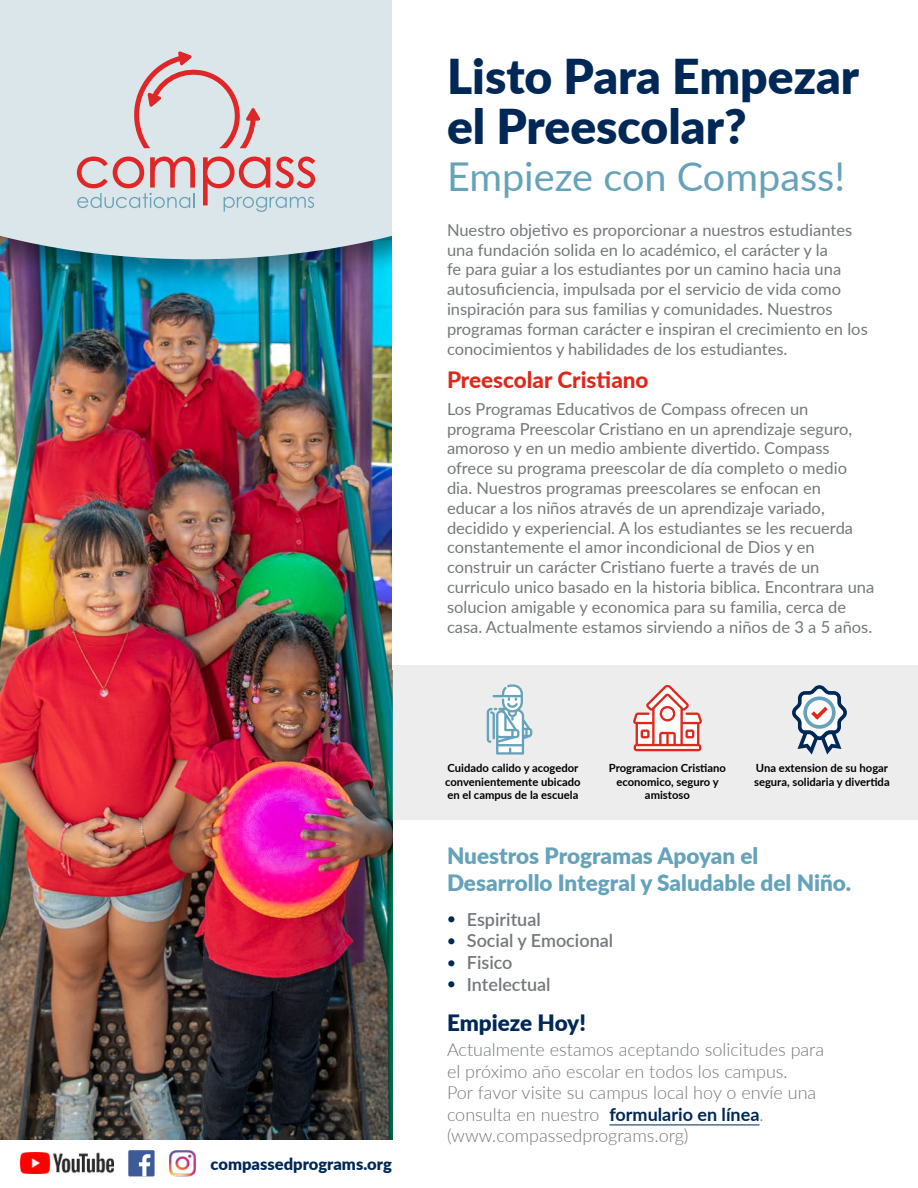
<style>
.page{position:relative;width:918px;height:1188px;background:#fff}
.page>*{position:absolute;margin:0;border:0;box-sizing:border-box;transform-origin:0 0}
.t1{font:900 48px/49.5px "Lato";color:#002856}
.t2{font:39.75px "Lato";color:#66a2b9}
.t3{font:900 22.5px/27px "Lato";color:#66a2b9}
.t4{font:800 22.5px "Lato";color:#df271c}
.t5{font:900 22.5px "Lato";letter-spacing:-.005em;color:#002856}
.t6{font:300 18px/21.6px "Lato";color:#74777b}
.t7{font:600 18px "Lato";color:#74777b}
.t8{font:16.5px/19.8px "Lato";color:#74777b}
.t9{font:900 16.5px "Lato";color:#002856}
.t10{font:700 11.25px/13.5px "Lato";color:#000}
.s1{font-size:15px;color:#002856}
.s2{font-weight:700;color:#002856}
</style>
<div class="page">
<img style="left:0;top:297px;width:392px;height:842px">
<div style="left:0;top:0;width:623px;height:297px;background:#000;opacity:.45"></div>
<div style="left:0;top:0;width:392px;height:259px;background:#dbe6eb"></div>
<svg style="left:132px;top:51px;width:128px;height:97px;background:#dbcace"></svg>
<svg style="left:77px;top:157px;width:118px;height:51px;background:#d3b8bd"></svg>
<svg style="left:203px;top:157px;width:112px;height:55px;background:#d5b4b8"></svg>
<hr style="left:609px;top:1124px;width:151px;height:1px;background:#002856">
<div style="left:392px;top:0;width:526px;height:669px;background:#fff"></div>
<img style="left:21px;top:1153px;width:92px;height:21px">
<div style="left:128px;top:1150px;width:27px;height:26px;background:#3e5b99"></div>
<svg style="left:139px;top:1154px;width:11px;height:22px"></svg>
<img style="left:169px;top:1150px;width:27px;height:26px">
<div style="left:392px;top:665px;width:526px;height:154px;background:#ededee"></div>
<svg style="left:792px;top:685px;width:55px;height:70px"></svg>
<svg style="left:633px;top:685px;width:69px;height:66px"></svg>
<svg style="left:487px;top:684px;width:45px;height:71px"></svg>
<p class="t9" style="left:211px;top:1152px;width:183px">compassedprograms.org</p>
<h1 class="t1" style="left:447px;top:50px;width:414px">Listo Para Empezar el Preescolar?</h1>
<h2 class="t2" style="left:447px;top:149px;width:400px">Empieze con Compass!</h2>
<p class="t8" style="left:447px;top:219px;width:422px">Nuestro objetivo es proporcionar a nuestros estudiantes una fundación solida en lo académico, el carácter y la<br>fe para guiar a los estudiantes por un camino hacia una autosuficiencia, impulsada por el servicio de vida como inspiración para sus familias y comunidades. Nuestros programas forman carácter e inspiran el crecimiento en los conocimientos y habilidades de los estudiantes.</p>
<h3 class="t4" style="left:447px;top:363px;width:203px">Preescolar Cristiano</h3>
<p class="t8" style="left:447px;top:398px;width:429px">Los Programas Educativos de Compass ofrecen un programa Preescolar Cristiano en un aprendizaje seguro, amoroso y en un medio ambiente divertido. Compass ofrece su programa preescolar de día completo o medio dia. Nuestros programas preescolares se enfocan en<br>educar a los niños através de un aprendizaje variado, decidido y experiencial. A los estudiantes se les recuerda constantemente el amor incondicional de Dios y en construir un carácter Cristiano fuerte a través de un curriculo unico basado en la historia biblica. Encontrara una solucion amigable y economica para su familia, cerca de casa. Actualmente estamos sirviendo a niños de 3 a 5 años.</p>
<p class="t10" style="left:445px;top:761px;width:137px">Cuidado calido y acogedor convenientemente ubicado en el campus de la escuela</p>
<p class="t10" style="left:609px;top:761px;width:119px;text-align:center">Programacion Cristiano economico, seguro y amistoso</p>
<p class="t10" style="left:754px;top:761px;width:137px">Una extension de su hogar segura, solidaria y divertida</p>
<h3 class="t3" style="left:447px;top:841px;width:406px">Nuestros Programas Apoyan el<br>Desarrollo Integral y Saludable del Niño.</h3>
<p class="t7" style="left:447px;top:906px;width:95px"><span class="s1">•</span> Espiritual</p>
<p class="t7" style="left:447px;top:928px;width:168px"><span class="s1">•</span> Social y Emocional</p>
<p class="t7" style="left:447px;top:949px;width:67px"><span class="s1">•</span> Fisico</p>
<p class="t7" style="left:447px;top:971px;width:105px"><span class="s1">•</span> Intelectual</p>
<h3 class="t5" style="left:447px;top:1006px;width:140px">Empieze Hoy!</h3>
<p class="t6" style="left:447px;top:1038px;width:379px">Actualmente estamos aceptando solicitudes para el próximo año escolar en todos los campus.<br>Por favor visite su campus local hoy o envíe una consulta en nuestro <span class="s2">formulario en línea</span>. (www.compassedprograms.org)</p>
</div>
